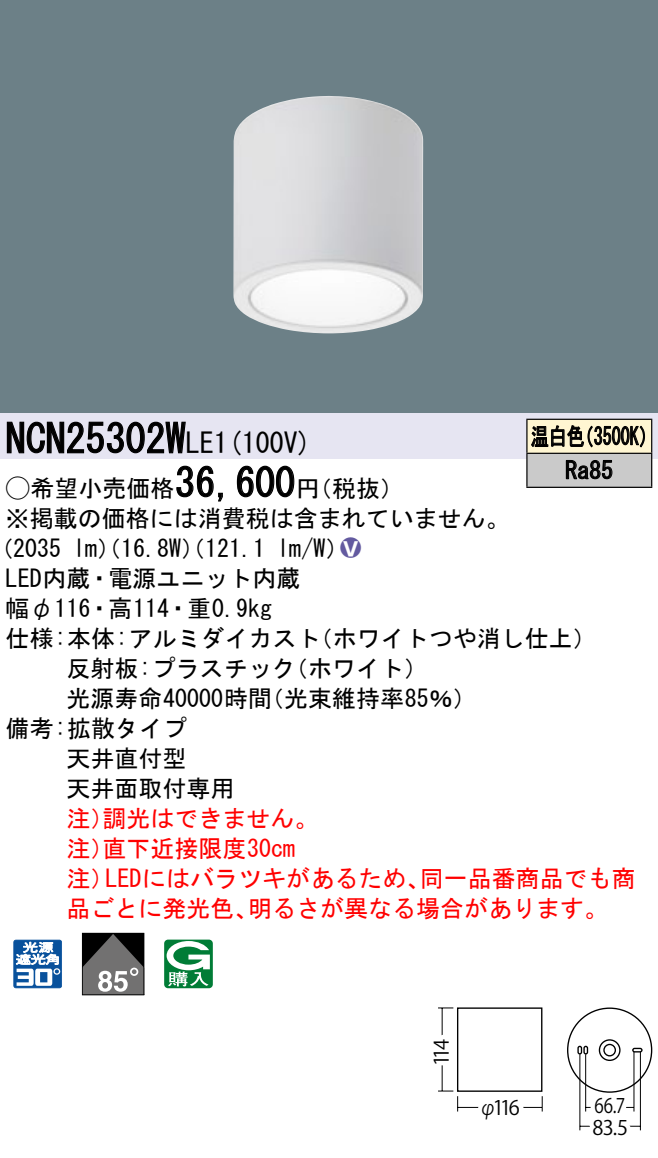
<style>
.page{position:relative;width:658px;height:1158px;background:#fff}
.page>*{position:absolute;margin:0;border:0;box-sizing:border-box;transform-origin:0 0}
.t1{font:40px "MS Gothic";color:#000}
.t2{font:28px "MS Gothic";color:#000}
.t3{font:24px/30px "MS Gothic";color:#000}
.t4{font:24px/30px "MS Gothic";color:#f00}
.t5{font:24px/34px "MS Gothic";color:#000;scale:.75 1}
.t6{font:24px "Ford Classification 1";color:#635aa0}
.t7{font:20px "ATC 436875472 d 44494 e 2 d 522 d 592 d 313330 90 pv RKSJ H";letter-spacing:-.11em;color:#000}
.t8{font:20px "ATC 436875472 d 44494 e 2 d 522 d 592 d 313330 90 pv RKSJ H";letter-spacing:-.11em;color:#000;scale:.85 1}
.s1{font-size:40px}
.s2{font-family:"Ford Classification 1"}
.s3{color:#fff}
</style>
<div class="page">
<div style="left:0;top:0;width:658px;height:413px;background:#6c8087"></div>
<img style="left:233px;top:96px;width:190px;height:237px">
<div style="left:0;top:413px;width:658px;height:46px;background:#e6e5f2"></div>
<svg style="left:6px;top:421px;width:180px;height:33px"></svg>
<svg style="left:176px;top:465px;width:47px;height:37px"></svg>
<svg style="left:236px;top:465px;width:59px;height:33px"></svg>
<svg style="left:13px;top:940px;width:49px;height:48px"></svg>
<svg style="left:82px;top:933px;width:62px;height:62px;background:#5c5c5c"></svg>
<svg style="left:164px;top:940px;width:49px;height:48px"></svg>
<div style="left:527px;top:419px;width:124px;height:34px;background:#fff6d2"></div>
<div style="left:527px;top:453px;width:124px;height:34px;background:#cacaca"></div>
<hr style="left:526px;top:419px;width:126px;height:1px;background:#000">
<hr style="left:526px;top:420px;width:1px;height:33px;background:#000">
<hr style="left:651px;top:420px;width:1px;height:33px;background:#000">
<hr style="left:526px;top:453px;width:126px;height:1px;background:#000">
<hr style="left:526px;top:454px;width:1px;height:33px;background:#000">
<hr style="left:651px;top:454px;width:1px;height:33px;background:#000">
<hr style="left:526px;top:487px;width:126px;height:1px;background:#000">
<svg style="left:531px;top:425px;width:114px;height:23px"></svg>
<svg style="left:565px;top:460px;width:47px;height:19px"></svg>
<svg style="left:438px;top:1007px;width:15px;height:2px"></svg>
<hr style="left:441px;top:1008px;width:2px;height:83px;background:#000">
<div style="left:457px;top:1007px;width:85px;height:85px;border:1px solid #000"></div>
<svg style="left:438px;top:1090px;width:20px;height:21px"></svg>
<svg style="left:541px;top:1096px;width:2px;height:15px"></svg>
<hr style="left:457px;top:1107px;width:85px;height:1px;background:#000">
<svg style="left:441px;top:1030px;width:17px;height:45px"></svg>
<svg style="left:473px;top:1090px;width:55px;height:18px"></svg>
<svg style="left:567px;top:1007px;width:85px;height:124px"></svg>
<h1 class="t1" style="left:6px;top:419px;width:162px">NCN25302</h1>
<p class="t2" style="left:166px;top:429px;width:147px"><span class="s1">W</span>LE (1 100 (V</p>
<h1 class="t1" style="left:175px;top:463px;width:121px">36,600</h1>
<p class="t3" style="left:6px;top:473px;width:505px"><span class="s2">A</span>希望小売価格<br>※掲載の価格には消費税は含まれていません。</p>
<p class="t6" style="left:340px;top:536px;width:22px">2<span class="s3">8</span></p>
<p class="t3" style="left:296px;top:473px;width:109px">（円税抜(</p>
<p class="t3" style="left:277px;top:534px;width:73px">l m (W/</p>
<p class="t3" style="left:6px;top:534px;width:296px;text-indent:-16px">（2035<br>LED内蔵・電源ユニット内蔵幅φ116・高114・重0.9kg</p>
<p class="t3" style="left:73px;top:534px;width:193px">lm）（16.8 ）（W 121.1</p>
<p class="t5" style="left:565px;top:419px;width:65px;text-indent:-34px">温白色<br>Ra85</p>
<p class="t5" style="left:575px;top:419px;width:109px">（3500 (K</p>
<p class="t3" style="left:284px;top:624px;width:145px;text-indent:-278px">仕様:本体:アルミダイカスト<br>（ホワイト(</p>
<p class="t3" style="left:309px;top:624px;width:290px">（ホワイトつや消し仕上(</p>
<p class="t3" style="left:260px;top:654px;width:218px;text-indent:-193px">反射板:プラスチック<br>（光束維持率85％(</p>
<p class="t3" style="left:66px;top:684px;width:207px">光源寿命40000時間</p>
<p class="t3" style="left:6px;top:714px;width:183px">備考:拡散タイプ</p>
<p class="t3" style="left:66px;top:744px;width:121px">天井直付型</p>
<p class="t3" style="left:66px;top:774px;width:169px">天井面取付専用</p>
<p class="t4" style="left:102px;top:804px;width:217px">調光はできません。</p>
<p class="t4" style="left:102px;top:804px;width:194px;text-indent:-36px">注）<br>直下近接限度30cm</p>
<p class="t4" style="left:66px;top:834px;width:49px">注）</p>
<p class="t4" style="left:66px;top:864px;width:49px">注）</p>
<p class="t4" style="left:105px;top:864px;width:326px">LEDにはバラツキがあるため、</p>
<p class="t4" style="left:420px;top:864px;width:217px">同一品番商品でも商</p>
<p class="t4" style="left:66px;top:894px;width:193px">品ごとに発光色、</p>
<p class="t4" style="left:248px;top:894px;width:362px">明るさが異なる場合があります。</p>
<p class="t7" style="left:430px;top:1066px;width:29px;rotate:-90deg">114</p>
<p class="t7" style="left:492px;top:1096px;width:29px">116</p>
<p class="t8" style="left:479px;top:1096px;width:21px">φ</p>
<p class="t8" style="left:594px;top:1095px;width:38px">66.7</p>
<p class="t7" style="left:592px;top:1117px;width:37px">83.5</p>
</div>
